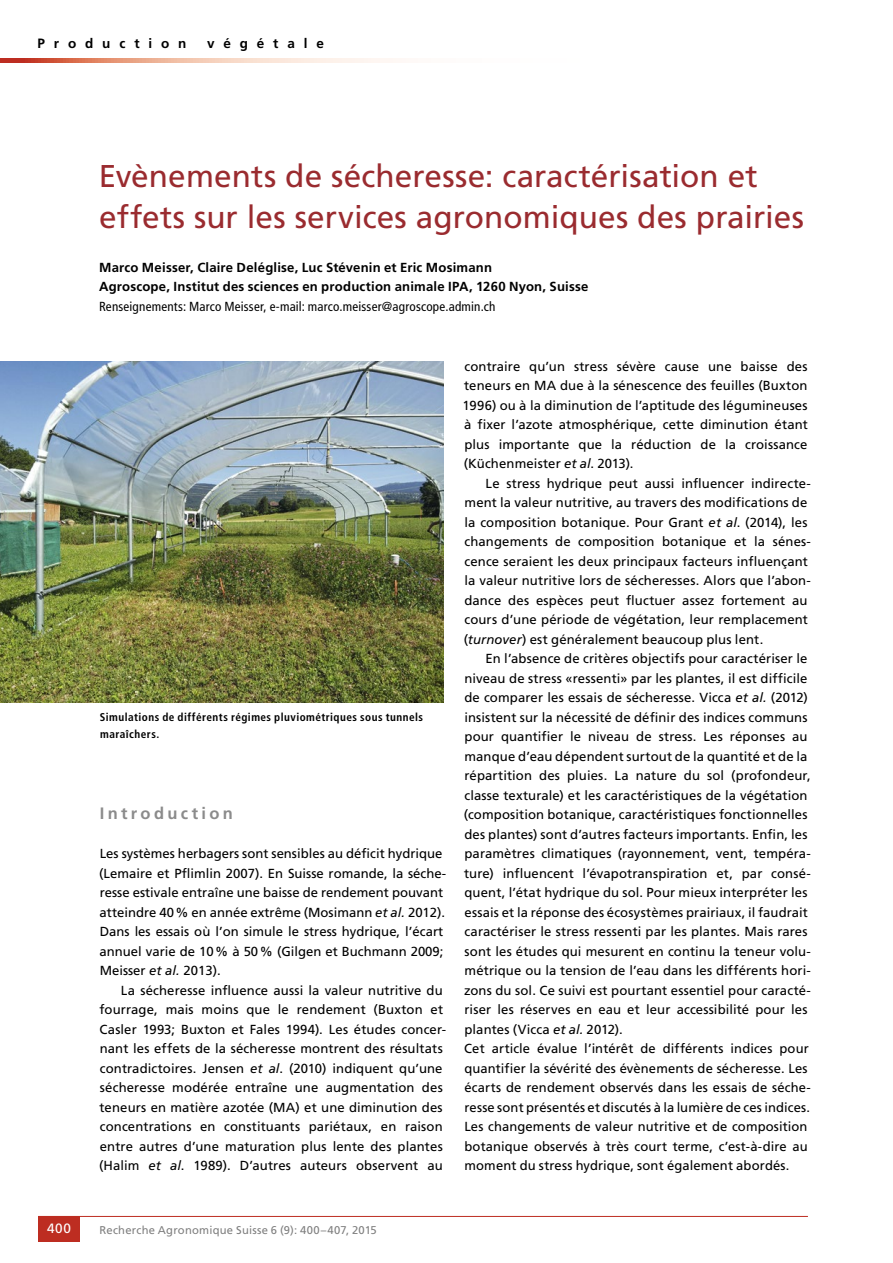
<style>
.page{position:relative;width:893px;height:1263px;background:#fff}
.page>*{position:absolute;margin:0;border:0;box-sizing:border-box;transform-origin:0 0}
.t1{font:31.5px/40.5px "Frutiger LT Std";letter-spacing:.005em;color:#9a2b2f}
.t2{font:700 16.5px "Frutiger LT Std";letter-spacing:.2em;color:#8b8b8b}
.t3{font:700 13.5px "Frutiger LT Std";letter-spacing:.655em;color:#000}
.t4{font:13.5px "Frutiger LT Std";color:#fff}
.t5{font:13.2px/19.5px "Frutiger LT Std";letter-spacing:.01em;color:#000}
.t6{font:700 13.2px/19.5px "Frutiger LT Std";letter-spacing:.015em;color:#000}
.t7{font:condensed 13.2px "Frutiger LT Std";letter-spacing:.015em;color:#000}
.t8{font:700 condensed 11.25px/16.5px "Frutiger LT Std";letter-spacing:.04em;color:#000}
.t9{font:11.25px "Frutiger LT Std";letter-spacing:.02em;color:#808080}
.s1{font-style:italic}
</style>
<div class="page">
<hr style="left:38px;top:1216px;width:770px;height:1px;background:#bd2d21">
<div style="left:38px;top:1216px;width:42px;height:26px;background:#bd2d21"></div>
<svg style="left:0;top:58px;width:396px;height:5px;background:#ebb2a0"></svg>
<img style="left:0;top:361px;width:443px;height:341px">
<p class="t3" style="left:38px;top:36px;width:150px">Production</p>
<p class="t3" style="left:207px;top:36px;width:118px">végétale</p>
<h1 class="t1" style="left:99px;top:156px;width:707px">Evènements de sécheresse: caractérisation et effets sur les services agronomiques des prairies</h1>
<p class="t6" style="left:99px;top:258px;width:491px">Marco Meisser, Claire Deléglise, Luc Stévenin et Eric Mosimann<br>Agroscope, Institut des sciences en production animale IPA, 1260 Nyon, Suisse</p>
<p class="t7" style="left:99px;top:299px;width:398px">Renseignements: Marco Meisser, e-mail: marco.meisser@agroscope.admin.ch</p>
<p class="t8" style="left:100px;top:709px;width:325px">Simulations de différents régimes pluviométriques sous tunnels maraîchers.</p>
<p class="t2" style="left:100px;top:804px;width:135px">Introduction</p>
<p class="t5" style="left:99px;top:844px;width:348px">Les systèmes herbagers sont sensibles au déficit hydrique (Lemaire et Pflimlin 2007). En Suisse romande, la séche&shy;resse estivale entraîne une baisse de rendement pouvant atteindre 40% en année extrême (Mosimann <span class="s1">et al.</span> 2012).<br>Dans les essais où l’on simule le stress hydrique, l’écart annuel varie de 10% à 50% (Gilgen et Buchmann 2009; Meisser <span class="s1">et al.</span> 2013).</p>
<p class="t5" style="left:99px;top:980px;width:348px;text-indent:22px">La sécheresse influence aussi la valeur nutritive du fourrage, mais moins que le rendement (Buxton et Casler 1993; Buxton et Fales 1994). Les études concer&shy;nant les effets de la sécheresse montrent des résultats contradictoires. Jensen <span class="s1">et al</span>. (2010) indiquent qu’une sécheresse modérée entraîne une augmentation des teneurs en matière azotée (MA) et une diminution des concentrations en constituants pariétaux, en raison entre autres d’une maturation plus lente des plantes (Halim <span class="s1">et al</span>. 1989). D’autres auteurs observent au</p>
<p class="t5" style="left:463px;top:356px;width:347px;text-align:justify">contraire qu’un stress sévère cause une baisse des teneurs en MA due à la sénescence des feuilles (Buxton 1996) ou à la diminution de l’aptitude des légumineuses à fixer l’azote atmosphérique, cette diminution étant plus importante que la réduction de la croissance (Küchenmeister <span class="s1">et al</span>. 2013).</p>
<p class="t5" style="left:464px;top:473px;width:349px;text-indent:22px">Le stress hydrique peut aussi influencer indirecte&shy;ment la valeur nutritive, au travers des modifications de la composition botanique. Pour Grant <span class="s1">et al</span>. (2014), les changements de composition botanique et la sénes&shy;cence seraient les deux principaux facteurs influençant la valeur nutritive lors de sécheresses. Alors que l’abon&shy;dance des espèces peut fluctuer assez fortement au cours d’une période de végétation, leur remplacement (<span class="s1">turnover</span>) est généralement beaucoup plus lent.</p>
<p class="t5" style="left:464px;top:649px;width:349px;text-indent:22px">En l’absence de critères objectifs pour caractériser le niveau de stress «ressenti» par les plantes, il est difficile de comparer les essais de sécheresse. Vicca <span class="s1">et al.</span> (2012) insistent sur la nécessité de définir des indices communs pour quantifier le niveau de stress. Les réponses au manque d’eau dépendent surtout de la quantité et de la répartition des pluies. La nature du sol (profondeur, classe texturale) et les caractéristiques de la végétation (composition botanique, caractéristiques fonctionnelles des plantes) sont d’autres facteurs importants. Enfin, les paramètres climatiques (rayonnement, vent, tempéra&shy;ture) influencent l’évapotranspiration et, par consé&shy;quent, l’état hydrique du sol. Pour mieux interpréter les essais et la réponse des écosystèmes prairiaux, il faudrait caractériser le stress ressenti par les plantes. Mais rares sont les études qui mesurent en continu la teneur volu&shy;métrique ou la tension de l’eau dans les différents hori&shy;zons du sol. Ce suivi est pourtant essentiel pour caracté&shy;riser les réserves en eau et leur accessibilité pour les plantes (Vicca <span class="s1">et al.</span> 2012).<br>Cet article évalue l’intérêt de différents indices pour quantifier la sévérité des évènements de sécheresse. Les écarts de rendement observés dans les essais de séche&shy;resse sont présentés et discutés à la lumière de ces indices.<br>Les changements de valeur nutritive et de composition botanique observés à très court terme, c’est-à-dire au moment du stress hydrique, sont également abordés.</p>
<p class="t4" style="left:47px;top:1221px;width:25px">400</p>
<p class="t9" style="left:99px;top:1223px;width:279px">Recherche Agronomique Suisse 6 (9): 400–407, 2015</p>
</div>
